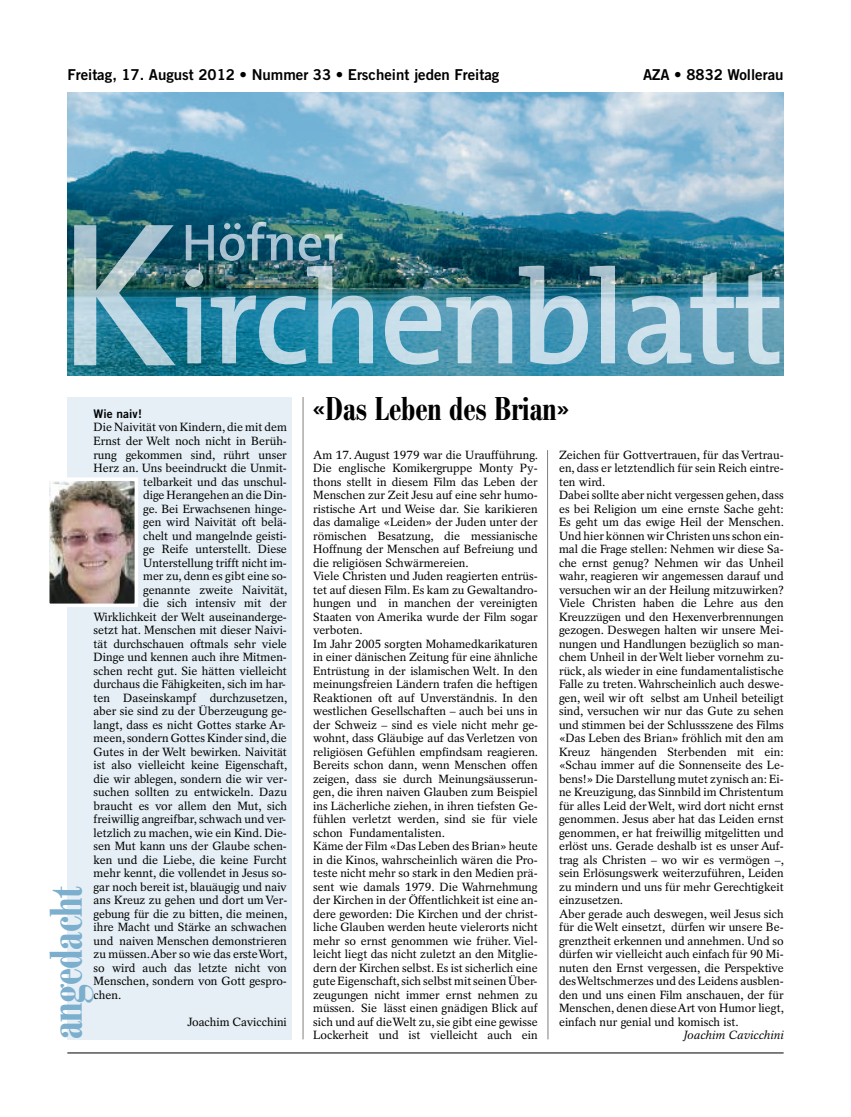
<style>
.page{position:relative;width:851px;height:1117px;background:#fff}
.page>*{position:absolute;margin:0;border:0;box-sizing:border-box;transform-origin:0 0}
.t1{font:500 condensed 45px "Bodoni BE";letter-spacing:-.015em;color:#7caece}
.t2{font:500 condensed 32.5px "Bodoni BE";color:#000}
.t3{font:15px "Trade Gothic Bold Two";color:#000}
.t4{font:11.88px/13.5px "Rotation";color:#000}
.t5{font:italic 11.88px "Rotation";color:#000}
.t6{font:11.88px "Trade Gothic Bold Two";letter-spacing:.01em;color:#000}
</style>
<div class="page">
<img style="left:67px;top:92px;width:716px;height:284px">
<img style="left:74px;top:225px;width:102px;height:140px">
<img style="left:176px;top:265px;width:603px;height:99px">
<img style="left:186px;top:222px;width:156px;height:39px">
<hr style="left:67px;top:1052px;width:716px;height:1px;background:#000">
<div style="left:67px;top:397px;width:225px;height:642px;background:#e5eff5"></div>
<svg style="left:547px;top:450px;width:1px;height:589px"></svg>
<hr style="left:303px;top:397px;width:1px;height:642px;background:#808080">
<img style="left:51px;top:482px;width:82px;height:120px">
<div style="left:46px;top:477px;width:92px;height:130px;border:4px solid #fff"></div>
<p class="t3" style="left:67px;top:69px;width:433px">Freitag, 17. August 2012 • Nummer 33 • Erscheint jeden Freitag</p>
<p class="t3" style="left:643px;top:69px;width:142px">AZA • 8832 Wollerau</p>
<p class="t6" style="left:94px;top:409px;width:50px">Wie naiv!</p>
<p class="t4" style="left:94px;top:421px;width:195px">Die Naivität von Kindern, die mit dem</p>
<p class="t4" style="left:94px;top:435px;width:195px">Ernst der Welt noch nicht in Berüh-</p>
<p class="t4" style="left:94px;top:448px;width:195px">rung gekommen sind, rührt unser</p>
<p class="t4" style="left:94px;top:462px;width:195px">Herz an. Uns beeindruckt die Unmit-</p>
<p class="t4" style="left:143px;top:475px;width:145px">telbarkeit und das unschul-</p>
<p class="t4" style="left:143px;top:489px;width:145px">dige Herangehen an die Din-</p>
<p class="t4" style="left:143px;top:502px;width:145px">ge. Bei Erwachsenen hinge-</p>
<p class="t4" style="left:143px;top:516px;width:145px">gen wird Naivität oft belä-</p>
<p class="t4" style="left:143px;top:529px;width:145px">chelt und mangelnde geisti-</p>
<p class="t4" style="left:143px;top:543px;width:145px">ge Reife unterstellt. Diese</p>
<p class="t4" style="left:143px;top:556px;width:145px">Unterstellung trifft nicht im-</p>
<p class="t4" style="left:143px;top:570px;width:145px">mer zu, denn es gibt eine so-</p>
<p class="t4" style="left:143px;top:583px;width:146px">genannte zweite Naivität,</p>
<p class="t4" style="left:143px;top:597px;width:145px">die sich intensiv mit der</p>
<p class="t4" style="left:94px;top:610px;width:195px">Wirklichkeit der Welt auseinanderge-</p>
<p class="t4" style="left:94px;top:624px;width:195px">setzt hat. Menschen mit dieser Naivi-</p>
<p class="t4" style="left:94px;top:637px;width:195px">tät durchschauen oftmals sehr viele</p>
<p class="t4" style="left:94px;top:651px;width:195px">Dinge und kennen auch ihre Mitmen-</p>
<p class="t4" style="left:94px;top:664px;width:195px">schen recht gut. Sie hätten vielleicht</p>
<p class="t4" style="left:94px;top:678px;width:193px">durchaus die Fähigkeiten, sich im har-</p>
<p class="t4" style="left:94px;top:691px;width:195px">ten Daseinskampf durchzusetzen,</p>
<p class="t4" style="left:94px;top:705px;width:195px">aber sie sind zu der Überzeugung ge-</p>
<p class="t4" style="left:94px;top:718px;width:193px">langt, dass es nicht Gottes starke Ar-</p>
<p class="t4" style="left:94px;top:732px;width:195px">meen,sondern Gottes Kinder sind, die</p>
<p class="t4" style="left:94px;top:745px;width:195px">Gutes in der Welt bewirken. Naivität</p>
<p class="t4" style="left:94px;top:759px;width:195px">ist also vielleicht keine Eigenschaft,</p>
<p class="t4" style="left:94px;top:772px;width:195px">die wir ablegen, sondern die wir ver-</p>
<p class="t4" style="left:94px;top:786px;width:195px">suchen sollten zu entwickeln. Dazu</p>
<p class="t4" style="left:94px;top:799px;width:195px">braucht es vor allem den Mut, sich</p>
<p class="t4" style="left:94px;top:813px;width:194px">freiwillig angreifbar, schwach und ver-</p>
<p class="t4" style="left:94px;top:826px;width:195px">letzlich zu machen, wie ein Kind. Die-</p>
<p class="t4" style="left:94px;top:840px;width:195px">sen Mut kann uns der Glaube schen-</p>
<p class="t4" style="left:94px;top:853px;width:195px">ken und die Liebe, die keine Furcht</p>
<p class="t4" style="left:94px;top:867px;width:195px">mehr kennt, die vollendet in Jesus so-</p>
<p class="t4" style="left:94px;top:880px;width:195px">gar noch bereit ist, blauäugig und naiv</p>
<p class="t4" style="left:94px;top:894px;width:195px">ans Kreuz zu gehen und dort umVer-</p>
<p class="t4" style="left:94px;top:907px;width:195px">gebung für die zu bitten, die meinen,</p>
<p class="t4" style="left:94px;top:921px;width:195px">ihre Macht und Stärke an schwachen</p>
<p class="t4" style="left:94px;top:934px;width:195px">und naiven Menschen demonstrieren</p>
<p class="t4" style="left:94px;top:948px;width:195px">zu müssen.Aber so wie das ersteWort,</p>
<p class="t4" style="left:94px;top:961px;width:195px">so wird auch das letzte nicht von</p>
<p class="t4" style="left:94px;top:975px;width:195px">Menschen, sondern von Gott gespro-</p>
<p class="t4" style="left:94px;top:988px;width:29px">chen.</p>
<p class="t4" style="left:187px;top:1016px;width:101px">Joachim Cavicchini</p>
<h1 class="t1" style="left:50px;top:1039px;width:155px;rotate:-90deg">angedacht</h1>
<h2 class="t2" style="left:313px;top:397px;width:257px">«Das Leben des Brian»</h2>
<p class="t4" style="left:313px;top:448px;width:226px">Am 17.August 1979 war die Uraufführung.<br>Die englische Komikergruppe Monty Py&shy;thons stellt in diesem Film das Leben der Menschen zur Zeit Jesu auf eine sehr humo&shy;ristische Art und Weise dar. Sie karikieren das damalige «Leiden» der Juden unter der römischen Besatzung, die messianische Hoffnung der Menschen auf Befreiung und die religiösen Schwärmereien.<br>Viele Christen und Juden reagierten entrüs&shy;tet auf diesen Film. Es kam zu Gewaltandro&shy;hungen und in manchen der vereinigten Staaten von Amerika wurde der Film sogar verboten.<br>Im Jahr 2005 sorgten Mohamedkarikaturen in einer dänischen Zeitung für eine ähnliche Entrüstung in der islamischen Welt. In den meinungsfreien Ländern trafen die heftigen Reaktionen oft auf Unverständnis. In den westlichen Gesellschaften – auch bei uns in der Schweiz – sind es viele nicht mehr ge&shy;wohnt, dass Gläubige auf das Verletzen von religiösen Gefühlen empfindsam reagieren.<br>Bereits schon dann, wenn Menschen offen zeigen, dass sie durch Meinungsäusserun&shy;gen, die ihren naiven Glauben zum Beispiel ins Lächerliche ziehen, in ihren tiefsten Ge&shy;fühlen verletzt werden, sind sie für viele schon Fundamentalisten.<br>Käme der Film «Das Leben des Brian» heute in die Kinos, wahrscheinlich wären die Pro&shy;teste nicht mehr so stark in den Medien prä&shy;sent wie damals 1979. Die Wahrnehmung der Kirchen in der Öffentlichkeit ist eine an&shy;dere geworden: Die Kirchen und der christ&shy;liche Glauben werden heute vielerorts nicht mehr so ernst genommen wie früher. Viel&shy;leicht liegt das nicht zuletzt an den Mitglie&shy;dern der Kirchen selbst. Es ist sicherlich eine gute Eigenschaft,sich selbst mit seinen Über&shy;zeugungen nicht immer ernst nehmen zu müssen. Sie lässt einen gnädigen Blick auf sich und auf dieWelt zu, sie gibt eine gewisse</p>
<p class="t4" style="left:313px;top:1029px;width:226px">Lockerheit und ist vielleicht auch ein</p>
<p class="t4" style="left:559px;top:448px;width:226px">Zeichen für Gottvertrauen, für das Vertrau&shy;en, dass er letztendlich für sein Reich eintre&shy;ten wird.<br>Dabei sollte aber nicht vergessen gehen, dass es bei Religion um eine ernste Sache geht:<br>Es geht um das ewige Heil der Menschen.<br>Und hier können wir Christen uns schon ein&shy;mal die Frage stellen: Nehmen wir diese Sa&shy;che ernst genug? Nehmen wir das Unheil wahr, reagieren wir angemessen darauf und versuchen wir an der Heilung mitzuwirken?<br>Viele Christen haben die Lehre aus den Kreuzzügen und den Hexenverbrennungen gezogen. Deswegen halten wir unsere Mei&shy;nungen und Handlungen bezüglich so man&shy;chem Unheil in derWelt lieber vornehm zu&shy;rück, als wieder in eine fundamentalistische Falle zu treten.Wahrscheinlich auch deswe&shy;gen, weil wir oft selbst am Unheil beteiligt sind, versuchen wir nur das Gute zu sehen und stimmen bei der Schlussszene des Films «Das Leben des Brian» fröhlich mit den am Kreuz hängenden Sterbenden mit ein: «Schau immer auf die Sonnenseite des Le&shy;bens!» Die Darstellung mutet zynisch an: Ei&shy;ne Kreuzigung, das Sinnbild im Christentum für alles Leid derWelt, wird dort nicht ernst genommen. Jesus aber hat das Leiden ernst genommen, er hat freiwillig mitgelitten und erlöst uns. Gerade deshalb ist es unser Auf&shy;trag als Christen – wo wir es vermögen –, sein Erlösungswerk weiterzuführen, Leiden zu mindern und uns für mehr Gerechtigkeit einzusetzen.<br>Aber gerade auch deswegen, weil Jesus sich für dieWelt einsetzt, dürfen wir unsere Be&shy;grenztheit erkennen und annehmen. Und so dürfen wir vielleicht auch einfach für 90 Mi&shy;nuten den Ernst vergessen, die Perspektive desWeltschmerzes und des Leidens ausblen&shy;den und uns einen Film anschauen, der für Menschen, denen dieseArt von Humor liegt, einfach nur genial und komisch ist.</p>
<p class="t5" style="left:683px;top:1030px;width:102px">Joachim Cavicchini</p>
</div>
